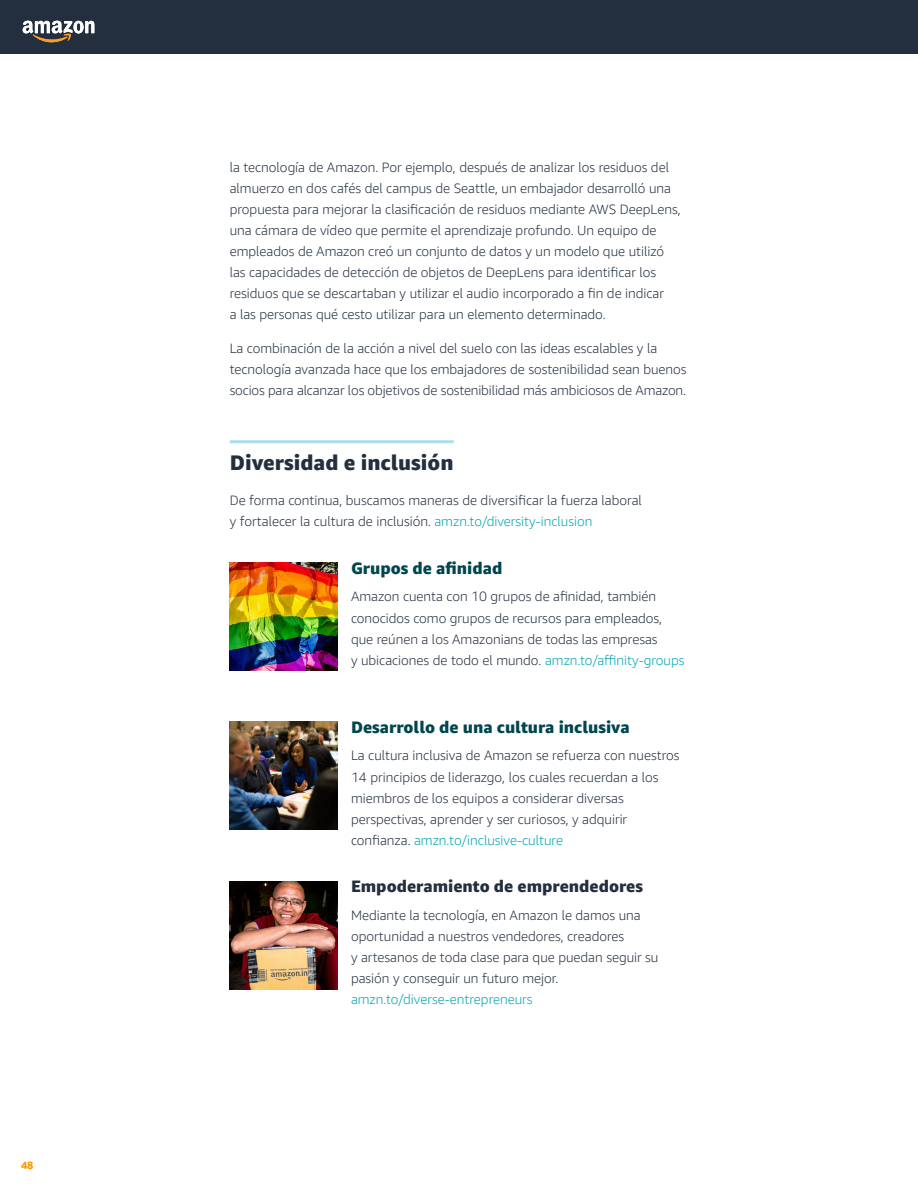
<style>
.page{position:relative;width:918px;height:1188px;background:#fff}
.page>*{position:absolute;margin:0;border:0;box-sizing:border-box;transform-origin:0 0}
.t1{font:800 21px "Amazon Ember";color:#232f3e}
.t2{font:800 16.5px "Amazon Ember";color:#00464f}
.t3{font:800 16.5px "Amazon Ember";color:#232f3e}
.t4{font:300 13.5px/21px "Amazon Ember";color:#232f3e}
.t5{font:300 13.5px "Amazon Ember";color:#00a4b4}
.t6{font:800 10.5px "Amazon Ember";color:#f90}
.s1{color:#00a4b4}
</style>
<div class="page">
<hr style="left:230px;top:440px;width:224px;height:3px;background:#a8dfee">
<img style="left:230px;top:563px;width:108px;height:108px">
<img style="left:230px;top:722px;width:108px;height:108px">
<img style="left:230px;top:881px;width:108px;height:108px">
<div style="left:0;top:0;width:918px;height:54px;background:#232f3e"></div>
<svg style="left:23px;top:21px;width:71px;height:21px"></svg>
<p class="t6" style="left:21px;top:1159px;width:14px">48</p>
<p class="t4" style="left:230px;top:157px;width:453px">la tecnología de Amazon. Por ejemplo, después de analizar los residuos del almuerzo en dos cafés del campus de Seattle, un embajador desarrolló una propuesta para mejorar la clasificación de residuos mediante AWS DeepLens, una cámara de vídeo que permite el aprendizaje profundo. Un equipo de empleados de Amazon creó un conjunto de datos y un modelo que utilizó las capacidades de detección de objetos de DeepLens para identificar los residuos que se descartaban y utilizar el audio incorporado a fin de indicar<br>a las personas qué cesto utilizar para un elemento determinado.</p>
<p class="t4" style="left:230px;top:338px;width:458px">La combinación de la acción a nivel del suelo con las ideas escalables y la tecnología avanzada hace que los embajadores de sostenibilidad sean buenos socios para alcanzar los objetivos de sostenibilidad más ambiciosos de Amazon.</p>
<h1 class="t1" style="left:230px;top:450px;width:225px">Diversidad e inclusión</h1>
<p class="t4" style="left:230px;top:490px;width:414px">De forma continua, buscamos maneras de diversificar la fuerza laboral y fortalecer la cultura de inclusión. <span class="s1">amzn.to/diversity-inclusion</span></p>
<p class="t2" style="left:351px;top:558px;width:153px">Grupos de afinidad</p>
<p class="t4" style="left:351px;top:586px;width:335px">Amazon cuenta con 10 grupos de afinidad, también conocidos como grupos de recursos para empleados, que reúnen a los Amazonians de todas las empresas<br>y ubicaciones de todo el mundo. <span class="s1">amzn.to/affinity-groups</span></p>
<p class="t2" style="left:351px;top:717px;width:280px">Desarrollo de una cultura inclusiva</p>
<p class="t4" style="left:351px;top:745px;width:330px">La cultura inclusiva de Amazon se refuerza con nuestros 14 principios de liderazgo, los cuales recuerdan a los miembros de los equipos a considerar diversas perspectivas, aprender y ser curiosos, y adquirir confianza. <span class="s1">amzn.to/inclusive-culture</span></p>
<p class="t3" style="left:351px;top:876px;width:294px">Empoderamiento de emprendedores</p>
<p class="t4" style="left:351px;top:905px;width:309px">Mediante la tecnología, en Amazon le damos una oportunidad a nuestros vendedores, creadores<br>y artesanos de toda clase para que puedan seguir su pasión y conseguir un futuro mejor.</p>
<p class="t5" style="left:351px;top:991px;width:183px">amzn.to/diverse-entrepreneurs</p>
</div>
